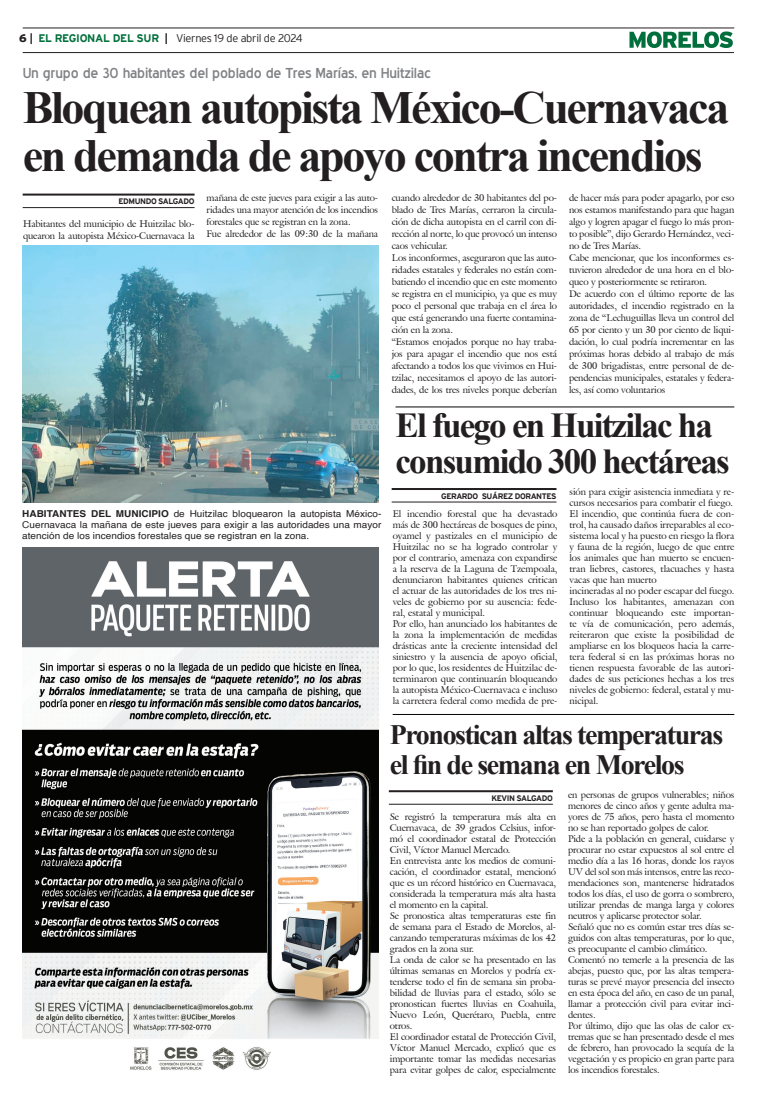
<style>
.page{position:relative;width:757px;height:1106px;background:#fff}
.page>*{position:absolute;margin:0;border:0;box-sizing:border-box;transform-origin:0 0}
.t1{font:700 46px/48px "Times New Roman";letter-spacing:-.05em;color:#231f20}
.t2{font:700 35px/36px "Times New Roman";letter-spacing:-.05em;color:#231f20}
.t3{font:700 28px/30px "Times New Roman";letter-spacing:-.05em;color:#231f20}
.t4{font:14px "Blue Highway";letter-spacing:-.015em;color:#808285;scale:1.05 1}
.t5{font:300 11px "Interstate";letter-spacing:-.025em;color:#231f20}
.t6{font:9.5px/11px "Galliard IT Cby BT";letter-spacing:-.01em;color:#231f20}
.t7{font:9.5px/11px "Helvetica";letter-spacing:.005em;color:#231f20;text-align:justify;scale:1.05 1}
.t8{font:700 8px "Interstate";letter-spacing:-.05em;color:#231f20}
.s1{font-weight:900}
.s2{font-weight:700}
.s3{font-weight:700;color:#006f3c}
</style>
<div class="page">
<hr style="left:23px;top:28px;width:711px;height:1px;background:#231f20">
<hr style="left:23px;top:52px;width:711px;height:1px;background:#231f20">
<svg style="left:629px;top:31px;width:104px;height:17px"></svg>
<img style="left:23px;top:548px;width:355px;height:522px">
<hr style="left:23px;top:194px;width:172px;height:2px;background:#231f20">
<hr style="left:23px;top:207px;width:172px;height:1px;background:#231f20">
<hr style="left:389px;top:790px;width:164px;height:2px;background:#231f20">
<hr style="left:389px;top:804px;width:164px;height:1px;background:#231f20">
<hr style="left:393px;top:714px;width:341px;height:1px;background:#040503">
<hr style="left:392px;top:488px;width:164px;height:2px;background:#231f20">
<hr style="left:392px;top:501px;width:164px;height:1px;background:#231f20">
<hr style="left:395px;top:406px;width:339px;height:1px;background:#040503">
<img style="left:22px;top:245px;width:356px;height:257px">
<p class="t5" style="left:19px;top:32px;width:285px"><span class="s1">6</span> <span class="s2">|</span> <span class="s3">EL REGIONAL DEL SUR</span> <span class="s2">|</span> Viernes 19 de abril de 2024</p>
<h3 class="t4" style="left:23px;top:64px;width:391px">Un grupo de 30 habitantes del poblado de Tres Marías, en Huitzilac</h3>
<h1 class="t1" style="left:23px;top:82px;width:708px">Bloquean autopista México-Cuernavaca en demanda de apoyo contra incendios</h1>
<p class="t8" style="left:118px;top:197px;width:78px">EDMUNDO SALGADO</p>
<p class="t6" style="left:392px;top:191px;width:167px;line-height:12px">cuando alrededor de 30 habitantes del po&shy;blado de Tres Marías, cerraron la circula&shy;ción de dicha autopista en el carril con di&shy;rección al norte, lo que provocó un intenso caos vehicular.<br>Los inconformes, aseguraron que las auto&shy;ridades estatales y federales no están com&shy;batiendo el incendio que en este momento se registra en el municipio, ya que es muy poco el personal que trabaja en el área lo que está generando una fuerte contamina&shy;ción en la zona.<br>“Estamos enojados porque no hay traba&shy;jos para apagar el incendio que nos está afectando a todos los que vivimos en Hui&shy;tzilac, necesitamos el apoyo de las autori&shy;dades, de los tres niveles porque deberían</p>
<p class="t6" style="left:569px;top:191px;width:167px;line-height:12px">de hacer más para poder apagarlo, por eso nos estamos manifestando para que hagan algo y logren apagar el fuego lo más pron&shy;to posible”, dijo Gerardo Hernández, veci&shy;no de Tres Marías.<br>Cabe mencionar, que los inconformes es&shy;tuvieron alrededor de una hora en el blo&shy;queo y posteriormente se retiraron.<br>De acuerdo con el último reporte de las autoridades, el incendio registrado en la zona de “Lechuguillas lleva un control del 65 por ciento y un 30 por ciento de liqui&shy;dación, lo cual podría incrementar en las próximas horas debido al trabajo de más de 300 brigadistas, entre personal de de&shy;pendencias municipales, estatales y federa&shy;les, así como voluntarios</p>
<p class="t6" style="left:207px;top:191px;width:173px;line-height:12px">mañana de este jueves para exigir a las auto&shy;ridades una mayor atención de los incendios forestales que se registran en la zona.<br>Fue alrededor de las 09:30 de la mañana</p>
<p class="t6" style="left:23px;top:218px;width:173px;line-height:12px">Habitantes del municipio de Huitzilac blo&shy;quearon la autopista México-Cuernavaca la</p>
<p class="t7" style="left:22px;top:508px;width:344px"><span class="s2">HABITANTES DEL MUNICIPIO</span> de Huitzilac bloquearon la autopista México-Cuernavaca la mañana de este jueves para exigir a las autoridades una mayor atención de los incendios forestales que se registran en la zona.</p>
<h2 class="t2" style="left:395px;top:406px;width:336px">El fuego en Huitzilac ha consumido 300 hectáreas</h2>
<p class="t8" style="left:441px;top:491px;width:117px">GERARDO SUÁREZ DORANTES</p>
<p class="t6" style="left:569px;top:486px;width:166px">sión para exigir asistencia inmediata y re&shy;cursos necesarios para combatir el fuego.<br>El incendio, que continúa fuera de con&shy;trol, ha causado daños irreparables al eco&shy;sistema local y ha puesto en riesgo la flora y fauna de la región, luego de que entre los animales que han muerto se encuen&shy;tran liebres, castores, tlacuaches y hasta vacas que han muerto<br>incineradas al no poder escapar del fuego.<br>Incluso los habitantes, amenazan con continuar bloqueando este importan&shy;te vía de comunicación, pero además, reiteraron que existe la posibilidad de ampliarse en los bloqueos hacia la carre&shy;tera federal si en las próximas horas no tienen respuesta favorable de las autori&shy;dades de sus peticiones hechas a los tres niveles de gobierno: federal, estatal y mu&shy;nicipal.</p>
<p class="t6" style="left:393px;top:508px;width:166px">El incendio forestal que ha devastado más de 300 hectáreas de bosques de pino, oyamel y pastizales en el municipio de Huitzilac no se ha logrado controlar y por el contrario, amenaza con expandirse a la reserva de la Laguna de Tzempoala, denunciaron habitantes quienes critican el actuar de las autoridades de los tres ni&shy;veles de gobierno por su ausencia: fede&shy;ral, estatal y municipal.<br>Por ello, han anunciado los habitantes de la zona la implementación de medidas drásticas ante la creciente intensidad del siniestro y la ausencia de apoyo oficial, por lo que, los residentes de Huitzilac de&shy;terminaron que continuarán bloqueando la autopista México-Cuernavaca e incluso la carretera federal como medida de pre-</p>
<h3 class="t3" style="left:390px;top:719px;width:335px">Pronostican altas temperaturas el fin de semana en Morelos</h3>
<p class="t8" style="left:491px;top:793px;width:63px">KEVIN SALGADO</p>
<p class="t6" style="left:568px;top:789px;width:168px">en personas de grupos vulnerables; niños menores de cinco años y gente adulta ma&shy;yores de 75 años, pero hasta el momento no se han reportado golpes de calor.<br>Pide a la población en general, cuidarse y procurar no estar expuestos al sol entre el medio día a las 16 horas, donde los rayos UV del sol son más intensos, entre las reco&shy;mendaciones son, mantenerse hidratados todos los días, el uso de gorra o sombrero, utilizar prendas de manga larga y colores neutros y aplicarse protector solar.<br>Señaló que no es común estar tres días se&shy;guidos con altas temperaturas, por lo que, es preocupante el cambio climático.<br>Comentó no temerle a la presencia de las abejas, puesto que, por las altas tempera&shy;turas se prevé mayor presencia del insecto en esta época del año, en caso de un panal, llamar a protección civil para evitar inci&shy;dentes.<br>Por último, dijo que las olas de calor ex&shy;tremas que se han presentado desde el mes de febrero, han provocado la sequía de la vegetación y es propicio en gran parte para los incendios forestales.</p>
<p class="t6" style="left:390px;top:811px;width:168px">Se registró la temperatura más alta en Cuernavaca, de 39 grados Celsius, infor&shy;mó el coordinador estatal de Protección Civil, Víctor Manuel Mercado.<br>En entrevista ante los medios de comuni&shy;cación, el coordinador estatal, mencionó que es un récord histórico en Cuernavaca, considerada la temperatura más alta hasta el momento en la capital.<br>Se pronostica altas temperaturas este fin de semana para el Estado de Morelos, al&shy;canzando temperaturas máximas de los 42 grados en la zona sur.<br>La onda de calor se ha presentado en las últimas semanas en Morelos y podría ex&shy;tenderse todo el fin de semana sin proba&shy;bilidad de lluvias para el estado, sólo se pronostican fuertes lluvias en Coahuila, Nuevo León, Querétaro, Puebla, entre otros.<br>El coordinador estatal de Protección Civil, Víctor Manuel Mercado, explicó que es importante tomar las medidas necesarias para evitar golpes de calor, especialmente</p>
</div>
